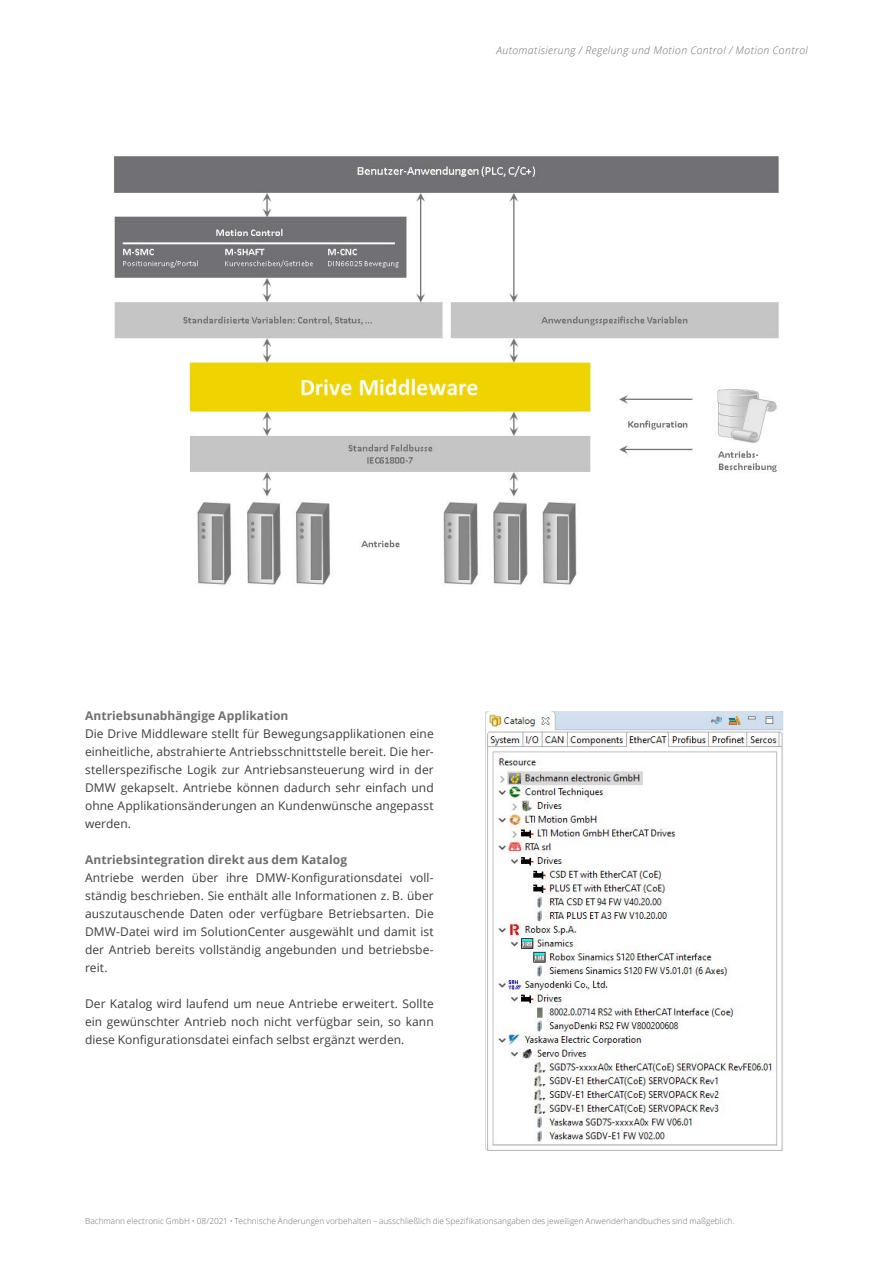
<style>
.page{position:relative;width:893px;height:1263px;background:#fff}
.page>*{position:absolute;margin:0;border:0;box-sizing:border-box;transform-origin:0 0}
.t1{font:12px/18px "Open Sans";letter-spacing:.005em;color:#3c3c3b;text-align:justify}
.t2{font:700 12px "Open Sans";letter-spacing:.005em;color:#706f6f}
.t3{font:italic 300 10.5px "Open Sans";letter-spacing:.04em;color:#706f6f}
.t4{font:300 8.25px "Open Sans";letter-spacing:.005em;color:#706f6f}
</style>
<div class="page">
<img style="left:485px;top:711px;width:298px;height:440px">
<img style="left:113px;top:156px;width:667px;height:429px">
<p class="t3" style="left:496px;top:43px;width:313px">Automatisierung / Regelung und Motion Control / Motion Control</p>
<p class="t2" style="left:85px;top:707px;width:205px">Antriebsunabhängige Applikation</p>
<p class="t1" style="left:85px;top:725px;width:350px">Die Drive Middleware stellt für Bewegungsapplikationen eine einheitliche, abstrahierte Antriebsschnittstelle bereit. Die her&shy;stellerspezifische Logik zur Antriebsansteuerung wird in der DMW gekapselt. Antriebe können dadurch sehr einfach und ohne Applikationsänderungen an Kundenwünsche angepasst werden.</p>
<p class="t2" style="left:85px;top:851px;width:264px">Antriebsintegration direkt aus dem Katalog</p>
<p class="t1" style="left:85px;top:869px;width:350px">Antriebe werden über ihre DMW-Konfigurationsdatei voll&shy;ständig beschrieben. Sie enthält alle Informationen z. B. über auszutauschende Daten oder verfügbare Betriebsarten. Die DMW-Datei wird im SolutionCenter ausgewählt und damit ist der Antrieb bereits vollständig angebunden und betriebsbe&shy;reit.</p>
<p class="t1" style="left:85px;top:995px;width:350px">Der Katalog wird laufend um neue Antriebe erweitert. Sollte ein gewünschter Antrieb noch nicht verfügbar sein, so kann diese Konfigurationsdatei einfach selbst ergänzt werden.</p>
<p class="t4" style="left:85px;top:1216px;width:651px">Bachmann electronic GmbH • 08/2021 • Technische Änderungen vorbehalten – ausschließlich die Spezifikationsangaben des jeweiligen Anwenderhandbuches sind maßgeblich.</p>
</div>
